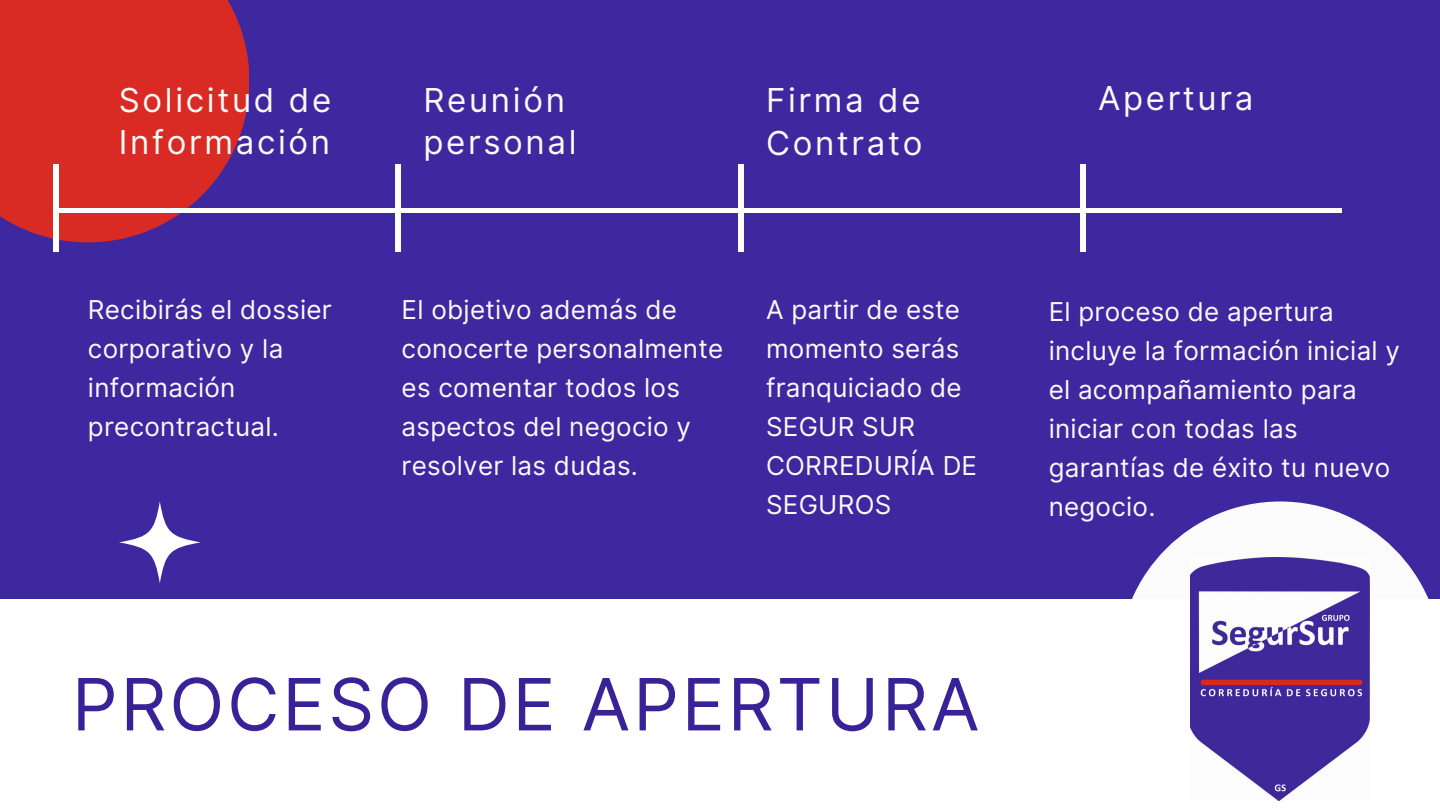
<style>
.page{position:relative;width:1440px;height:810px;background:#3e289f}
.page>*{position:absolute;margin:0;border:0;box-sizing:border-box;transform-origin:0 0}
.t1{font:72px "Inter";letter-spacing:.04em;color:#392297}
.t2{font:33px/42.8px "Inter";letter-spacing:.08em;color:#fafafa}
.t3{font:26px/39px "Inter";letter-spacing:.01em;color:#fafafa}
</style>
<div class="page">
<svg style="left:1132px;top:501px;width:308px;height:309px;fill:#fcfbfc"></svg>
<div style="left:0;top:599px;width:1439px;height:211px;background:#fff"></div>
<svg style="left:119px;top:501px;width:82px;height:82px"></svg>
<img style="left:1191px;top:557px;width:178px;height:244px">
<div style="left:0;top:0;width:249px;height:242px;background:#d92a23"></div>
<hr style="left:53px;top:208px;width:1289px;height:4px;background:#fff">
<div style="left:53px;top:164px;width:5px;height:88px;background:#fff"></div>
<div style="left:1081px;top:164px;width:5px;height:88px;background:#fff"></div>
<div style="left:738px;top:164px;width:5px;height:88px;background:#fff"></div>
<div style="left:396px;top:164px;width:5px;height:88px;background:#fff"></div>
<p class="t2" style="left:119px;top:78px;width:214px">Solicitud de<br>Información</p>
<p class="t3" style="left:88px;top:290px;width:245px">Recibirás el dossier corporativo y la información precontractual.</p>
<p class="t2" style="left:424px;top:78px;width:155px">Reunión personal</p>
<p class="t2" style="left:766px;top:79px;width:158px">Firma de<br>Contrato</p>
<p class="t3" style="left:402px;top:290px;width:323px">El objetivo además de conocerte personalmente es comentar todos los aspectos del negocio y resolver las dudas.</p>
<p class="t3" style="left:766px;top:290px;width:213px">A partir de este momento serás franquiciado de<br>SEGUR SUR<br>CORREDURÍA DE<br>SEGUROS</p>
<h1 class="t1" style="left:72px;top:661px;width:909px">PROCESO DE APERTURA</h1>
<p class="t2" style="left:1098px;top:77px;width:157px">Apertura</p>
<p class="t3" style="left:1049px;top:292px;width:353px">El proceso de apertura incluye la formación inicial y el acompañamiento para iniciar con todas las garantías de éxito tu nuevo negocio.</p>
</div>
